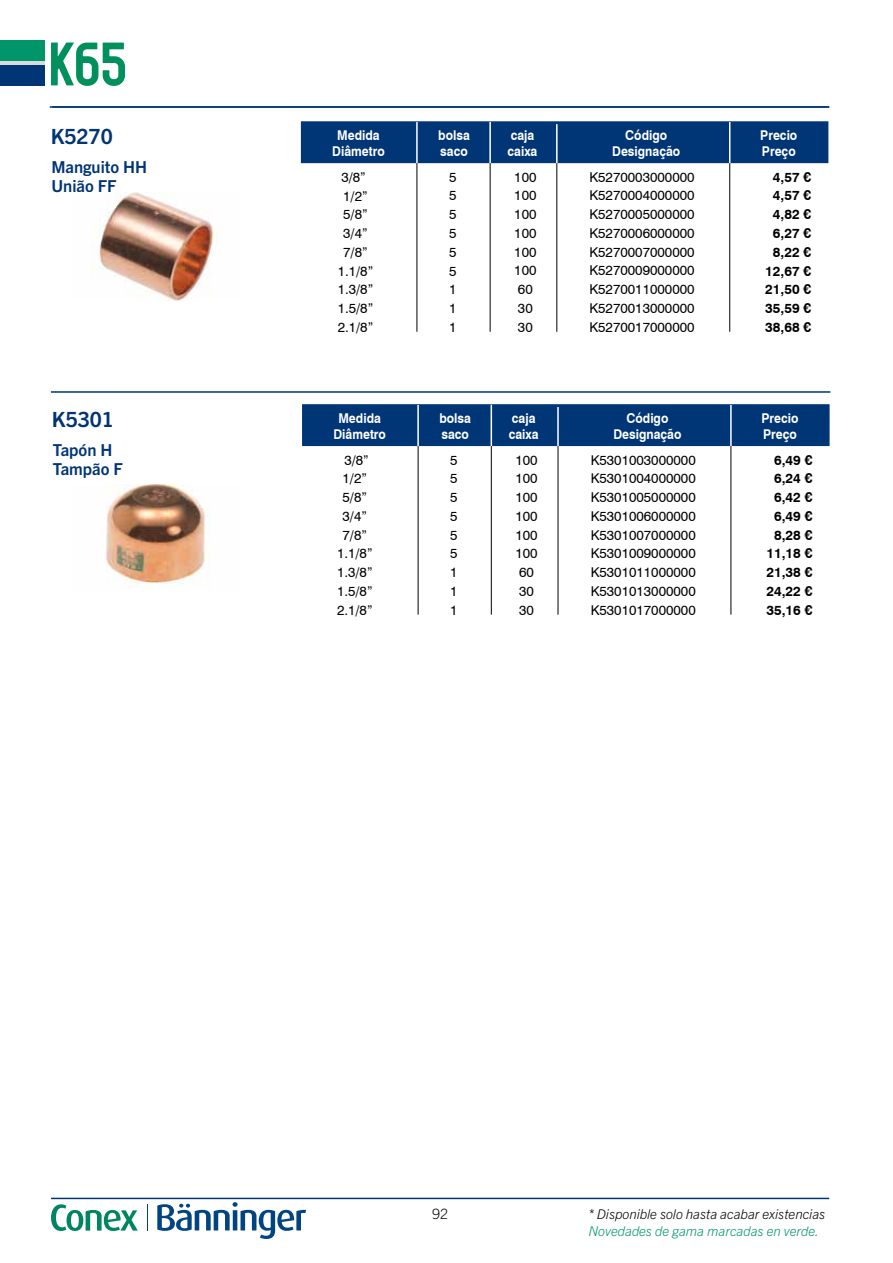
<style>
.page{position:relative;width:893px;height:1263px;background:#fff}
.page>*{position:absolute;margin:0;border:0;box-sizing:border-box;transform-origin:0 0}
.t1{font:700 21px "Trade Gothic Next LT Pro";color:#003576}
.t2{font:700 16.5px/19.8px "Trade Gothic Next LT Pro";color:#003576}
.t3{font:300 14.25px "Trade Gothic Next LT Pro";color:#000}
.t4{font:13.5px/18.8px "Swiss 721 BT";color:#000;text-align:justify}
.t5{font:700 13.5px/16.2px "Swiss 721 BT";color:#fff;scale:.9 1}
.t6{font:700 13.5px/18.8px "Swiss 721 BT";color:#000;text-align:center}
.t7{font:italic 300 13.5px "Trade Gothic Next LT Pro";color:#000}
.t8{font:italic 300 13.5px "Trade Gothic Next LT Pro";color:#00966b}
</style>
<div class="page">
<div style="left:0;top:59px;width:45px;height:9px;background:#d9dadb"></div>
<div style="left:0;top:40px;width:45px;height:21px;background:#00966a"></div>
<div style="left:0;top:65px;width:45px;height:21px;background:#003576"></div>
<hr style="left:51px;top:1198px;width:778px;height:1px;background:#003576">
<svg style="left:51px;top:43px;width:74px;height:43px"></svg>
<svg style="left:157px;top:1202px;width:149px;height:37px"></svg>
<svg style="left:51px;top:1204px;width:87px;height:27px"></svg>
<svg style="left:147px;top:1204px;width:1px;height:27px"></svg>
<img style="left:106px;top:484px;width:104px;height:102px">
<hr style="left:418px;top:405px;width:1px;height:210px;background:#000">
<hr style="left:491px;top:405px;width:1px;height:210px;background:#000">
<hr style="left:558px;top:407px;width:1px;height:208px;background:#000">
<hr style="left:730px;top:407px;width:1px;height:208px;background:#000">
<div style="left:302px;top:404px;width:528px;height:42px;background:#003576;border:2px solid #003576"></div>
<hr style="left:417px;top:405px;width:2px;height:41px;background:#fff">
<hr style="left:491px;top:405px;width:1px;height:41px;background:#fff">
<hr style="left:557px;top:407px;width:2px;height:39px;background:#fff">
<hr style="left:730px;top:405px;width:2px;height:41px;background:#fff">
<hr style="left:51px;top:391px;width:779px;height:2px;background:#003576">
<img style="left:90px;top:193px;width:127px;height:108px">
<hr style="left:417px;top:122px;width:1px;height:210px;background:#000">
<hr style="left:490px;top:122px;width:1px;height:210px;background:#000">
<hr style="left:556px;top:124px;width:1px;height:208px;background:#000">
<hr style="left:729px;top:124px;width:1px;height:208px;background:#000">
<div style="left:301px;top:121px;width:527px;height:42px;background:#003576;border:2px solid #003576"></div>
<hr style="left:416px;top:122px;width:2px;height:41px;background:#fff">
<hr style="left:489px;top:122px;width:2px;height:41px;background:#fff">
<hr style="left:556px;top:124px;width:2px;height:39px;background:#fff">
<hr style="left:729px;top:122px;width:1px;height:41px;background:#fff">
<hr style="left:50px;top:106px;width:779px;height:2px;background:#003576">
<h1 class="t1" style="left:51px;top:122px;width:63px">K5270</h1>
<p class="t5" style="left:612px;top:127px;width:77px;text-align:center">Código<br>Designação</p>
<p class="t5" style="left:332px;top:127px;width:60px;text-align:center">Medida<br>Diâmetro</p>
<p class="t5" style="left:438px;top:127px;width:37px">bolsa saco</p>
<p class="t5" style="left:760px;top:127px;width:43px">Precio<br>Preço</p>
<p class="t5" style="left:508px;top:127px;width:35px">caja caixa</p>
<p class="t2" style="left:52px;top:156px;width:97px">Manguito HH<br>União FF</p>
<p class="t4" style="left:590px;top:167px;width:106px">K5270003000000<br>K5270004000000<br>K5270005000000<br>K5270006000000<br>K5270007000000<br>K5270009000000<br>K5270011000000<br>K5270013000000<br>K5270017000000</p>
<p class="t6" style="left:765px;top:167px;width:47px">4,57 €<br>4,57 €<br>4,82 €<br>6,27 €<br>8,22 €<br>12,67 €<br>21,50 €<br>35,59 €<br>38,68 €</p>
<p class="t4" style="left:338px;top:167px;width:37px;text-align:center">3/8”<br>1/2”<br>5/8”<br>3/4”<br>7/8”<br>1.1/8”<br>1.3/8”<br>1.5/8”<br>2.1/8”</p>
<p class="t4" style="left:514px;top:167px;width:24px;text-align:left">100<br>100<br>100<br>100<br>100<br>100<br>60<br>30<br>30</p>
<p class="t4" style="left:449px;top:167px;width:9px">5<br>5<br>5<br>5<br>5<br>5<br>1<br>1<br>1</p>
<h1 class="t1" style="left:52px;top:405px;width:63px">K5301</h1>
<p class="t5" style="left:613px;top:410px;width:77px;text-align:center">Código<br>Designação</p>
<p class="t5" style="left:333px;top:410px;width:60px;text-align:center">Medida<br>Diâmetro</p>
<p class="t5" style="left:439px;top:410px;width:37px">bolsa saco</p>
<p class="t5" style="left:761px;top:410px;width:43px">Precio<br>Preço</p>
<p class="t5" style="left:509px;top:410px;width:35px">caja caixa</p>
<p class="t2" style="left:53px;top:438px;width:72px">Tapón H<br>Tampão F</p>
<p class="t4" style="left:591px;top:450px;width:106px">K5301003000000<br>K5301004000000<br>K5301005000000<br>K5301006000000<br>K5301007000000<br>K5301009000000<br>K5301011000000<br>K5301013000000<br>K5301017000000</p>
<p class="t6" style="left:766px;top:450px;width:47px">6,49 €<br>6,24 €<br>6,42 €<br>6,49 €<br>8,28 €<br>11,18 €<br>21,38 €<br>24,22 €<br>35,16 €</p>
<p class="t4" style="left:337px;top:450px;width:37px;text-align:center">3/8”<br>1/2”<br>5/8”<br>3/4”<br>7/8”<br>1.1/8”<br>1.3/8”<br>1.5/8”<br>2.1/8”</p>
<p class="t4" style="left:515px;top:450px;width:24px;text-align:left">100<br>100<br>100<br>100<br>100<br>100<br>60<br>30<br>30</p>
<p class="t4" style="left:450px;top:450px;width:9px">5<br>5<br>5<br>5<br>5<br>5<br>1<br>1<br>1</p>
<p class="t3" style="left:432px;top:1204px;width:18px">92</p>
<p class="t7" style="left:588px;top:1205px;width:238px">* Disponible solo hasta acabar existencias</p>
<p class="t8" style="left:588px;top:1221px;width:232px">Novedades de gama marcadas en verde.</p>
</div>
